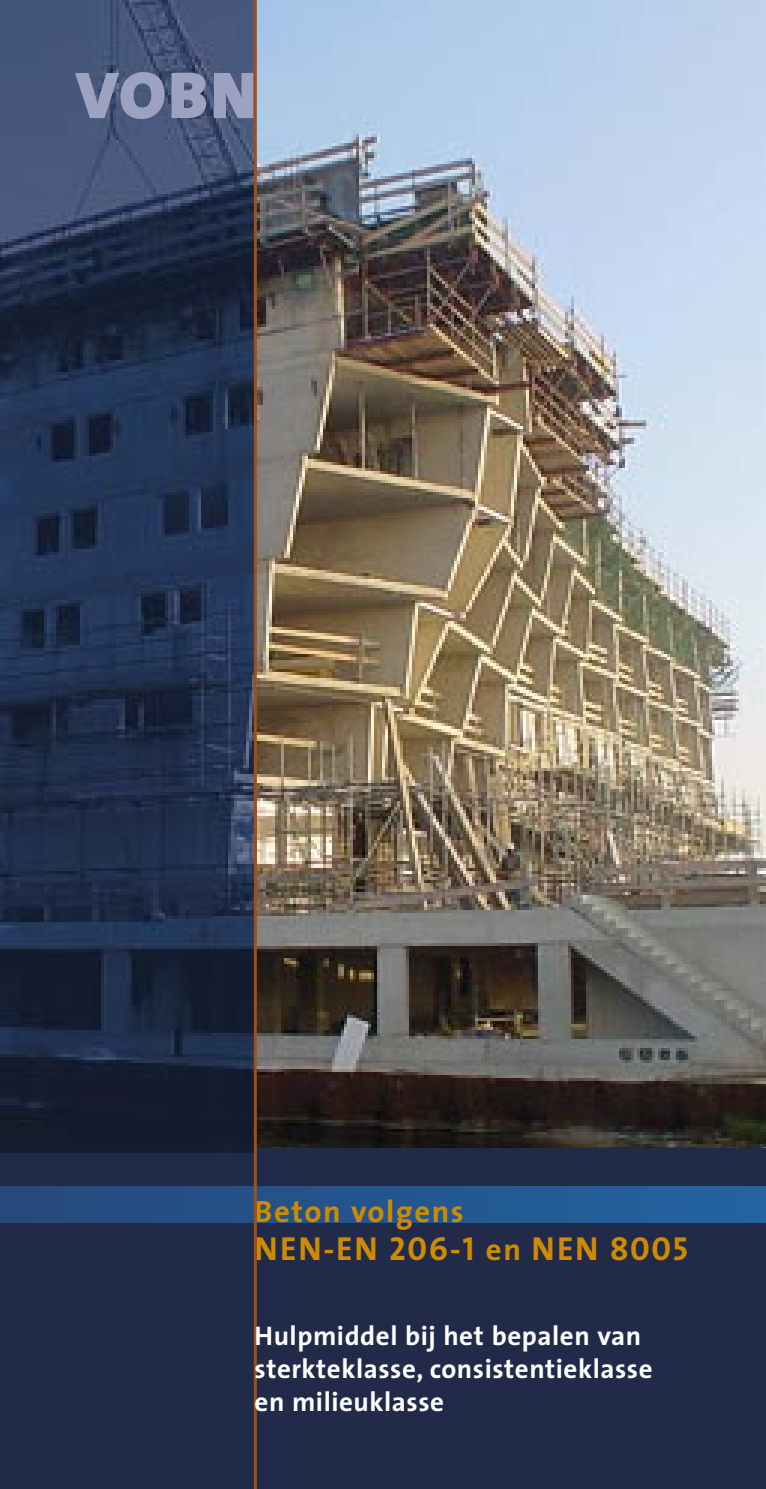
<style>
.page{position:relative;width:766px;height:1489px;background:#fff}
.page>*{position:absolute;margin:0;border:0;box-sizing:border-box;transform-origin:0 0}
.t1{font:900 66.9px "The Sans";color:#9da2c0}
.t2{font:33.3px "The Sans Bold Caps";letter-spacing:.05em;color:#cf8b00}
.t3{font:700 30.9px "The Sans";letter-spacing:.05em;color:#cf8b00}
.t4{font:700 27px/33px "The Sans";letter-spacing:.02em;color:#fff}
.s1{font-family:"The Sans";font-weight:700}
.s2{font-family:"The Sans";font-weight:700;font-size:30.9px}
</style>
<div class="page">
<img style="left:257px;top:0;width:508px;height:1148px">
<div style="left:0;top:1148px;width:765px;height:340px;background:#212b49"></div>
<div style="left:0;top:1186px;width:765px;height:36px;background:linear-gradient(to right,#26487b,#2264a2)"></div>
<img style="left:0;top:0;width:254px;height:1152px">
<hr style="left:254px;top:0;width:3px;height:1488px;background:#a05015">
<h1 class="t1" style="left:76px;top:39px;width:182px">VOBN</h1>
<p class="t3" style="left:254px;top:1185px;width:211px">Beton volgens</p>
<p class="t2" style="left:254px;top:1220px;width:435px"><span class="s1">NEN-EN</span> 206<span class="s1">-</span>1 <span class="s2">en</span> NEN 8005</p>
<p class="t4" style="left:254px;top:1318px;width:399px">Hulpmiddel bij het bepalen van sterkteklasse, consistentieklasse en milieuklasse</p>
</div>
